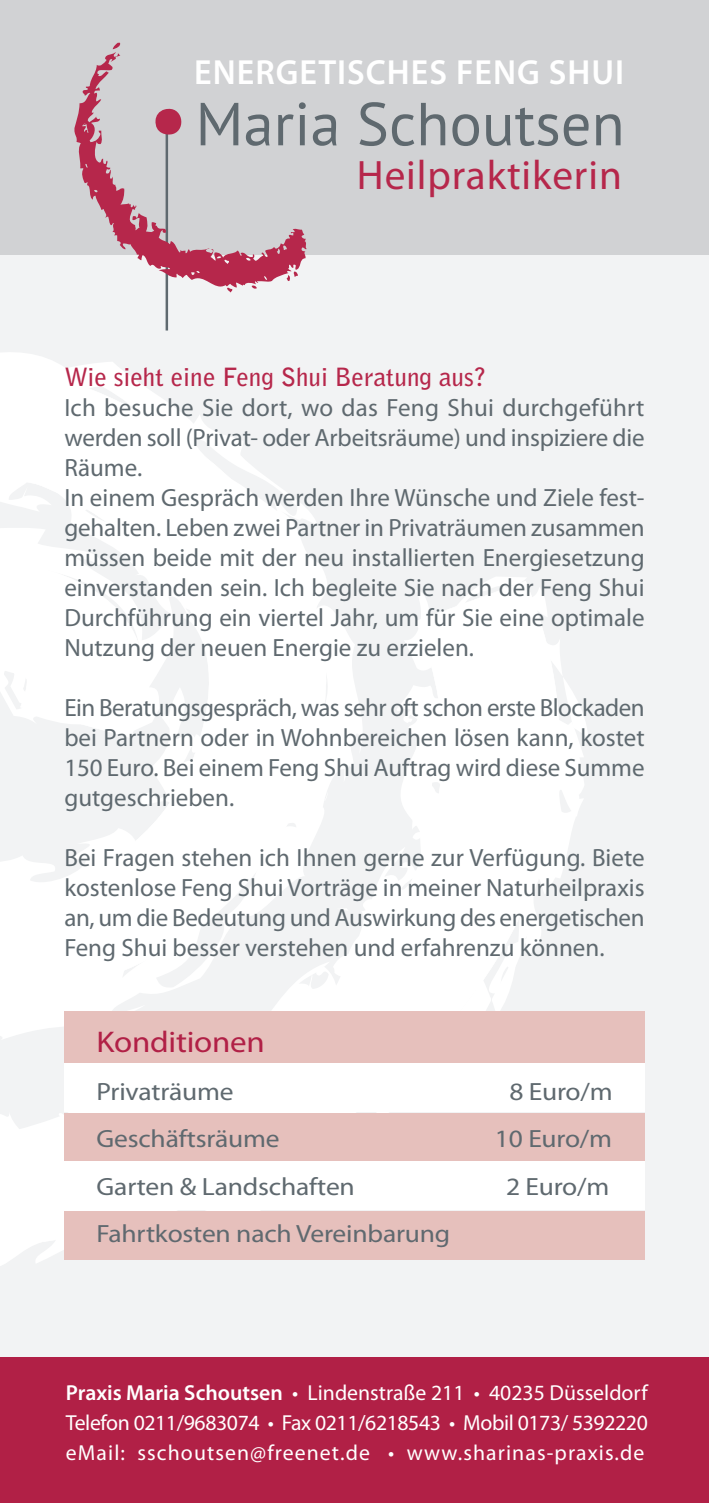
<style>
.page{position:relative;width:709px;height:1503px;background:#fff}
.page>*{position:absolute;margin:0;border:0;box-sizing:border-box;transform-origin:0 0}
.t1{font:60.5px "PT Sans";color:#5f696f}
.t2{font:41.25px "Myriad Pro";letter-spacing:.02em;color:#b6274b}
.t3{font:600 35px "Myriad Pro";letter-spacing:.03em;color:#fff}
.t4{font:30px "Myriad Pro";letter-spacing:-.005em;color:#b12046;scale:1.1 1}
.t5{font:25px/30px "Myriad Pro";color:#5f696f;text-align:justify}
.t6{font:25px "Myriad Pro";color:#5f696f;scale:1.1 1}
.t7{font:21.75px/30px "Myriad Pro";letter-spacing:.05em;color:#fff;text-align:justify}
.s1{font-family:"Bell Gothic Std";font-weight:700;color:#b6274b}
.s2{font-weight:600}
</style>
<div class="page">
<div style="left:0;top:198px;width:709px;height:1304px;background:#f2f3f4"></div>
<div style="left:0;top:0;width:709px;height:254px;background:#d1d2d4"></div>
<svg style="left:0;top:352px;width:325px;height:613px;fill:#fff"></svg>
<svg style="left:0;top:830px;width:209px;height:436px;fill:#fff"></svg>
<svg style="left:172px;top:1209px;width:153px;height:2px"></svg>
<svg style="left:232px;top:840px;width:157px;height:273px"></svg>
<svg style="left:257px;top:576px;width:329px;height:435px"></svg>
<div style="left:64px;top:1011px;width:580px;height:53px;background:#e6c0bc"></div>
<div style="left:64px;top:1063px;width:580px;height:49px;background:#fff"></div>
<div style="left:64px;top:1113px;width:580px;height:49px;background:#e6c0bc"></div>
<div style="left:64px;top:1161px;width:580px;height:48px;background:#fff"></div>
<div style="left:64px;top:1211px;width:580px;height:48px;background:#e6c0bc"></div>
<div style="left:0;top:1357px;width:709px;height:145px;background:#b12046"></div>
<hr style="left:166px;top:114px;width:2px;height:216px;background:#5f696f">
<svg style="left:113px;top:43px;width:8px;height:7px"></svg>
<svg style="left:74px;top:52px;width:234px;height:240px"></svg>
<svg style="left:173px;top:268px;width:8px;height:6px"></svg>
<p class="t3" style="left:194px;top:50px;width:431px">ENERGETISCHES FENG SHUI</p>
<p class="t1" style="left:195px;top:85px;width:430px">Maria Schoutsen</p>
<p class="t2" style="left:357px;top:150px;width:266px">Heilpraktikerin</p>
<p class="t5" style="left:64px;top:362px;width:582px;text-align:left"><span class="s1">Wie sieht eine Feng Shui Beratung aus?<br></span>Ich besuche Sie dort, wo das Feng Shui durchgeführt werden soll (Privat- oder Arbeitsräume) und inspiziere die Räume.<br>In einem Gespräch werden Ihre Wünsche und Ziele fest&shy;gehalten. Leben zwei Partner in Privaträumen zusammen müssen beide mit der neu installierten Energiesetzung einverstanden sein. Ich begleite Sie nach der Feng Shui Durchführung ein viertel Jahr, um für Sie eine optimale Nutzung der neuen Energie zu erzielen.</p>
<p class="t5" style="left:64px;top:692px;width:582px">Ein Beratungsgespräch, was sehr oft schon erste Blockaden bei Partnern oder in Wohnbereichen lösen kann, kostet 150 Euro. Bei einem Feng Shui Auftrag wird diese Summe gutgeschrieben.</p>
<p class="t5" style="left:64px;top:842px;width:582px">Bei Fragen stehen ich Ihnen gerne zur Verfügung. Biete kostenlose Feng Shui Vorträge in meiner Naturheilpraxis an, um die Bedeutung und Auswirkung des energetischen Feng Shui besser verstehen und erfahrenzu können.</p>
<p class="t4" style="left:96px;top:1023px;width:154px">Konditionen</p>
<p class="t6" style="left:96px;top:1075px;width:126px">Privaträume</p>
<p class="t6" style="left:509px;top:1075px;width:95px">8 Euro/m</p>
<p class="t6" style="left:96px;top:1123px;width:168px">Geschäftsräume</p>
<p class="t6" style="left:495px;top:1123px;width:108px">10 Euro/m</p>
<p class="t6" style="left:96px;top:1170px;width:236px">Garten &amp; Landschaften</p>
<p class="t6" style="left:506px;top:1170px;width:95px">2 Euro/m</p>
<p class="t6" style="left:96px;top:1218px;width:323px">Fahrtkosten nach Vereinbarung</p>
<p class="t7" style="left:66px;top:1377px;width:583px"><span class="s2">Praxis Maria Schoutsen</span> • Lindenstraße 211 • 40235 Düsseldorf Telefon 0211/9683074 • Fax 0211/6218543 • Mobil 0173/ 5392220 eMail: sschoutsen@freenet.de • www.sharinas-praxis.de</p>
</div>
